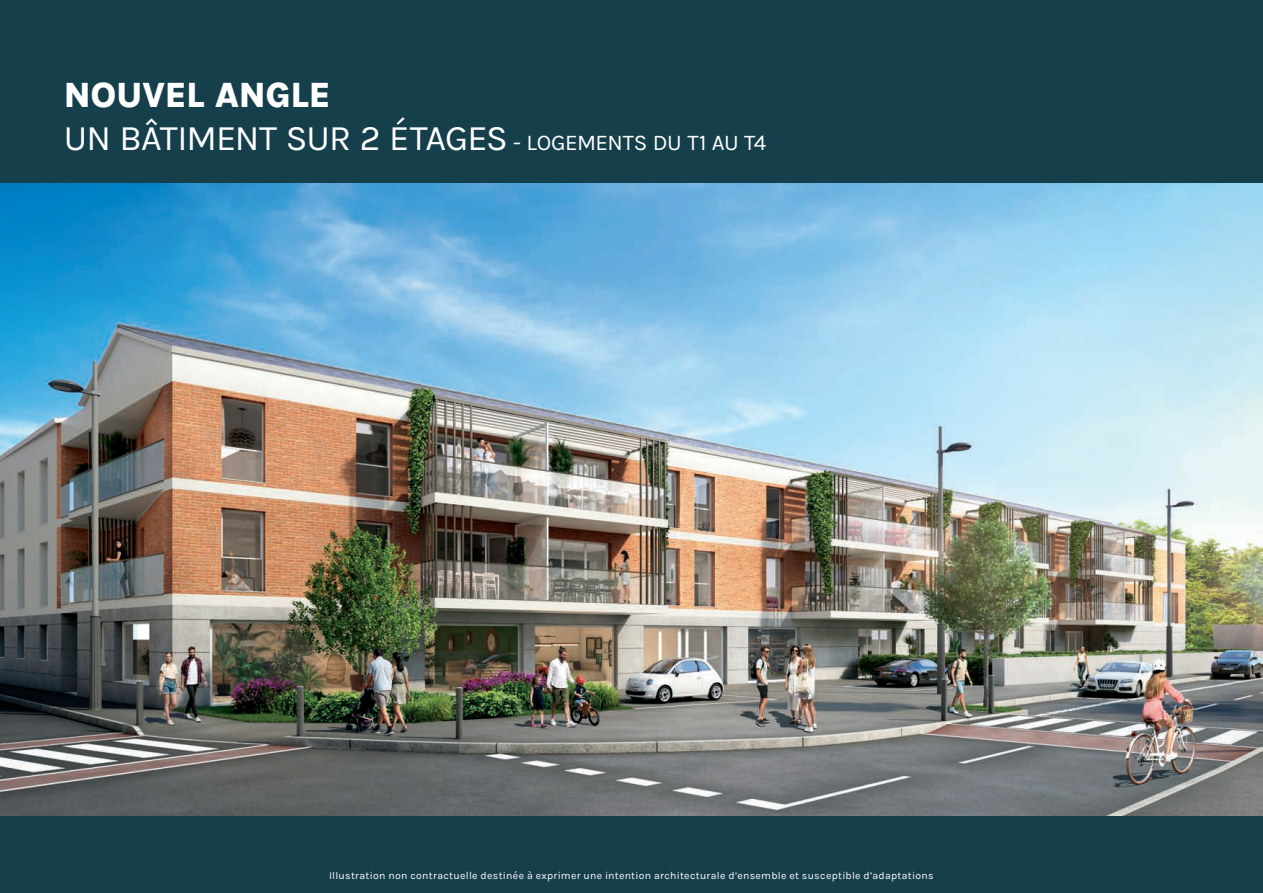
<style>
.page{position:relative;width:1263px;height:893px;background:#163f4c}
.page>*{position:absolute;margin:0;border:0;box-sizing:border-box;transform-origin:0 0}
.t1{font:36px "Karla";letter-spacing:-.025em;color:#fff}
.t2{font:800 36px "Karla";letter-spacing:-.01em;color:#fff}
.t3{font:10.5px "Karla";letter-spacing:.03em;color:#fff}
.s1{font-size:22.5px}
</style>
<div class="page">
<img style="left:0;top:184px;width:1263px;height:631px">
<p class="t2" style="left:64px;top:72px;width:269px">NOUVEL ANGLE</p>
<p class="t1" style="left:64px;top:115px;width:704px">UN BÂTIMENT SUR 2 ÉTAGES <span class="s1">- LOGEMENTS DU T1 AU T4</span></p>
<p class="t3" style="left:329px;top:868px;width:606px">Illustration non contractuelle destinée à exprimer une intention architecturale d’ensemble et susceptible d’adaptations</p>
</div>
